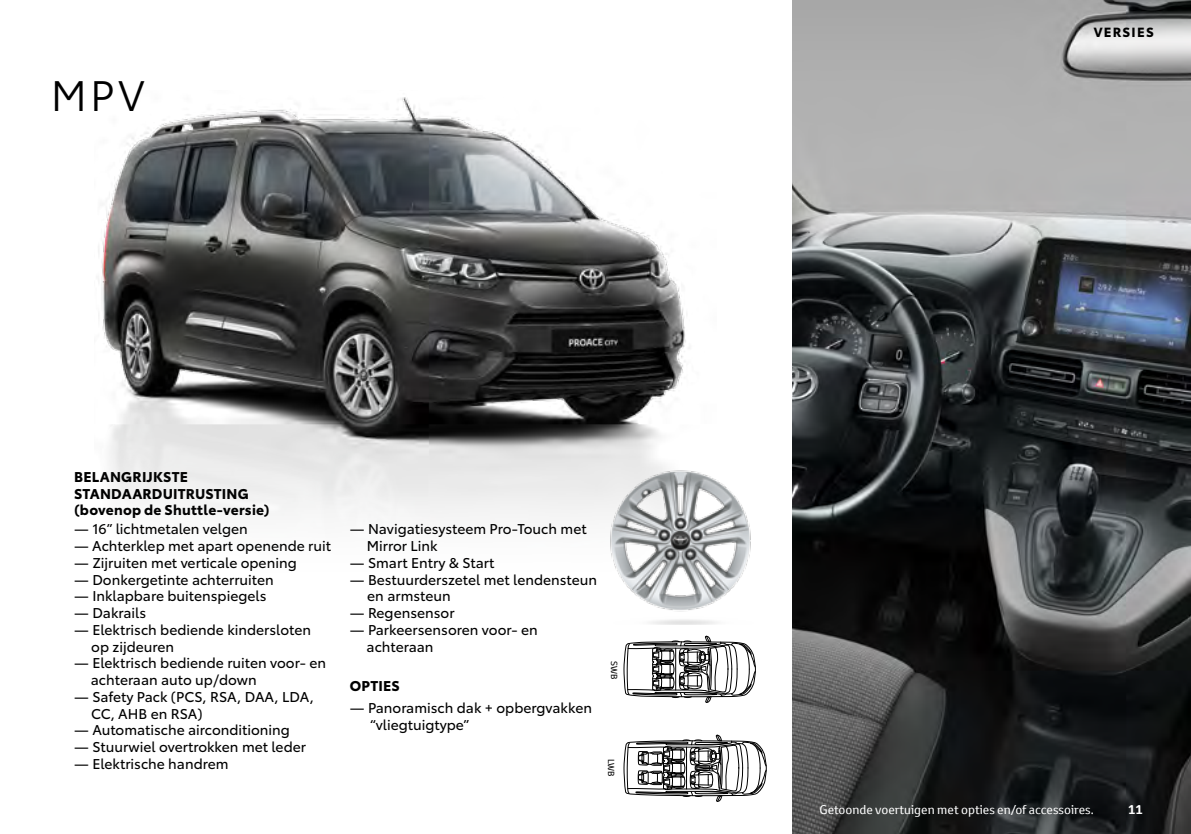
<style>
.page{position:relative;width:1191px;height:834px;background:#fff}
.page>*{position:absolute;margin:0;border:0;box-sizing:border-box;transform-origin:0 0}
.t1{font:42px "Toyota Type";color:#000}
.t2{font:14px/16.8px "Toyota Type";color:#000}
.t3{font:700 14px/16.6px "Toyota Type";letter-spacing:.015em;color:#000}
.t4{font:700 13.12px "Toyota Type";letter-spacing:.09em;color:#000}
.t5{font:12.25px "Toyota Text";color:#fff}
.t6{font:700 12.25px "Toyota Text";color:#fff}
.t7{font:8.58px "Toyota Text";color:#000}
</style>
<div class="page">
<img style="left:651px;top:480px;width:100px;height:144px">
<svg style="left:624px;top:636px;width:131px;height:66px"></svg>
<svg style="left:624px;top:735px;width:142px;height:66px"></svg>
<img style="left:98px;top:97px;width:618px;height:522px">
<img style="left:792px;top:0;width:399px;height:833px">
<h1 class="t1" style="left:51px;top:65px;width:95px">MPV</h1>
<p class="t3" style="left:74px;top:467px;width:197px">BELANGRIJKSTE<br>STANDAARDUITRUSTING (bovenop de Shuttle-versie)</p>
<p class="t2" style="left:74px;top:519px;width:175px">— 16” lichtmetalen velgen</p>
<p class="t2" style="left:74px;top:536px;width:258px">— Achterklep met apart openende ruit</p>
<p class="t2" style="left:74px;top:553px;width:224px">— Zijruiten met verticale opening</p>
<p class="t2" style="left:74px;top:570px;width:201px">— Donkergetinte achterruiten</p>
<p class="t2" style="left:74px;top:586px;width:194px">— Inklapbare buitenspiegels</p>
<p class="t2" style="left:74px;top:603px;width:73px">— Dakrails</p>
<p class="t2" style="left:91px;top:620px;width:221px;text-indent:-17px">— Elektrisch bediende kindersloten op zijdeuren</p>
<p class="t2" style="left:91px;top:653px;width:237px;text-indent:-17px">— Elektrisch bediende ruiten voor- en achteraan auto up/down</p>
<p class="t2" style="left:91px;top:687px;width:224px;text-indent:-17px">— Safety Pack (PCS, RSA, DAA, LDA,<br>CC, AHB en RSA)</p>
<p class="t2" style="left:74px;top:720px;width:217px">— Automatische airconditioning</p>
<p class="t2" style="left:74px;top:737px;width:233px">— Stuurwiel overtrokken met leder</p>
<p class="t2" style="left:74px;top:754px;width:156px">— Elektrische handrem</p>
<p class="t2" style="left:367px;top:519px;width:221px;text-indent:-17px">— Navigatiesysteem Pro-Touch met<br>Mirror Link</p>
<p class="t2" style="left:350px;top:553px;width:146px">— Smart Entry &amp; Start</p>
<p class="t2" style="left:367px;top:570px;width:231px;text-indent:-17px">— Bestuurderszetel met lendensteun en armsteun</p>
<p class="t2" style="left:350px;top:603px;width:106px">— Regensensor</p>
<p class="t2" style="left:366px;top:620px;width:173px;text-indent:-17px">— Parkeersensoren voor- en achteraan</p>
<p class="t3" style="left:350px;top:676px;width:52px">OPTIES</p>
<p class="t2" style="left:370px;top:698px;width:224px;text-indent:-20px">— Panoramisch dak + opbergvakken “vliegtuigtype”</p>
<p class="t7" style="left:620px;top:661px;width:20px;rotate:90deg">SWB</p>
<p class="t7" style="left:617px;top:758px;width:19px;rotate:90deg">LWB</p>
<p class="t4" style="left:1093px;top:22px;width:62px">VERSIES</p>
<p class="t5" style="left:819px;top:800px;width:276px">Getoonde voertuigen met opties en/of accessoires.</p>
<p class="t6" style="left:1128px;top:800px;width:16px">11</p>
</div>
